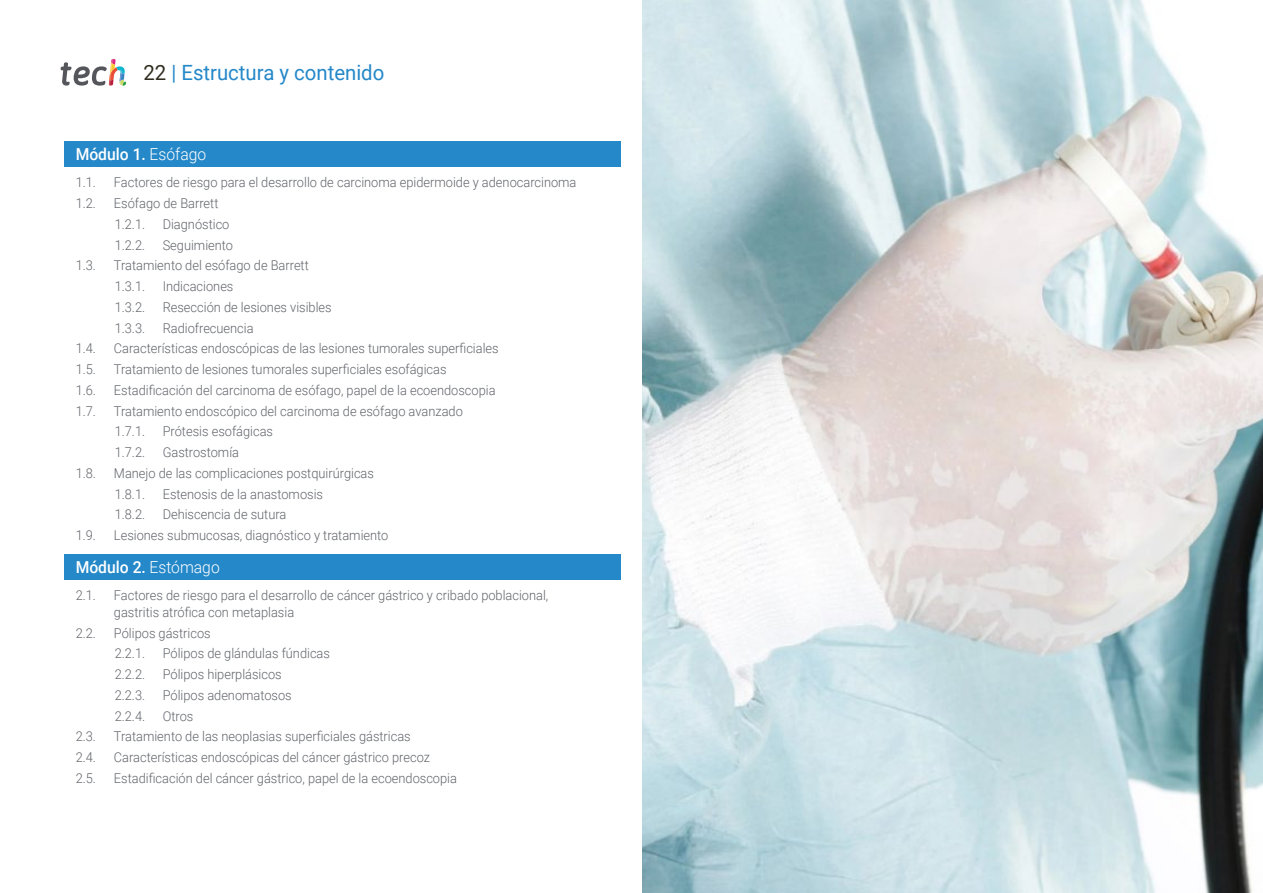
<style>
.page{position:relative;width:1263px;height:893px;background:#fff}
.page>*{position:absolute;margin:0;border:0;box-sizing:border-box;transform-origin:0 0}
.t1{font:21px "Roboto";color:#2488c9}
.t2{font:500 16.5px "Roboto";color:#fff;scale:.95 1}
.t3{font:300 13.5px/20.7px "Roboto";color:#61646a;scale:.95 1}
.s1{color:#312e20}
.s2{font-weight:300}
</style>
<div class="page">
<svg style="left:61px;top:59px;width:65px;height:27px"></svg>
<div style="left:65px;top:141px;width:556px;height:25px;background:#2488c9"></div>
<div style="left:65px;top:554px;width:556px;height:25px;background:#2488c9"></div>
<img style="left:642px;top:0;width:621px;height:893px">
<h1 class="t1" style="left:144px;top:57px;width:242px"><span class="s1">22</span> | Estructura y contenido</h1>
<p class="t2" style="left:76px;top:143px;width:139px">Módulo 1. <span class="s2">Esófago</span></p>
<p class="t3" style="left:76px;top:172px;width:23px">1.1.</p>
<p class="t3" style="left:114px;top:172px;width:488px">Factores de riesgo para el desarrollo de carcinoma epidermoide y adenocarcinoma</p>
<p class="t3" style="left:76px;top:192px;width:23px">1.2.</p>
<p class="t3" style="left:114px;top:192px;width:111px">Esófago de Barrett<br>1.2.1.</p>
<p class="t3" style="left:163px;top:213px;width:72px">Diagnóstico</p>
<p class="t3" style="left:115px;top:234px;width:34px">1.2.2.</p>
<p class="t3" style="left:163px;top:234px;width:76px">Seguimiento</p>
<p class="t3" style="left:76px;top:255px;width:23px">1.3.</p>
<p class="t3" style="left:114px;top:255px;width:207px">Tratamiento del esófago de Barrett<br>1.3.1.</p>
<p class="t3" style="left:163px;top:275px;width:76px">Indicaciones</p>
<p class="t3" style="left:115px;top:296px;width:34px">1.3.2.</p>
<p class="t3" style="left:163px;top:296px;width:179px">Resección de lesiones visibles</p>
<p class="t3" style="left:115px;top:317px;width:34px">1.3.3.</p>
<p class="t3" style="left:163px;top:317px;width:97px">Radiofrecuencia</p>
<p class="t3" style="left:76px;top:338px;width:23px">1.4.</p>
<p class="t3" style="left:114px;top:338px;width:406px">Características endoscópicas de las lesiones tumorales superficiales</p>
<p class="t3" style="left:76px;top:358px;width:23px">1.5.</p>
<p class="t3" style="left:114px;top:358px;width:352px">Tratamiento de lesiones tumorales superficiales esofágicas</p>
<p class="t3" style="left:76px;top:379px;width:23px">1.6.</p>
<p class="t3" style="left:114px;top:379px;width:403px">Estadificación del carcinoma de esófago, papel de la ecoendoscopia</p>
<p class="t3" style="left:76px;top:400px;width:23px">1.7.</p>
<p class="t3" style="left:114px;top:400px;width:369px">Tratamiento endoscópico del carcinoma de esófago avanzado<br>1.7.1.</p>
<p class="t3" style="left:163px;top:421px;width:118px">Prótesis esofágicas</p>
<p class="t3" style="left:115px;top:441px;width:34px">1.7.2.</p>
<p class="t3" style="left:163px;top:441px;width:82px">Gastrostomía</p>
<p class="t3" style="left:76px;top:462px;width:23px">1.8.</p>
<p class="t3" style="left:114px;top:462px;width:275px">Manejo de las complicaciones postquirúrgicas<br>1.8.1.</p>
<p class="t3" style="left:163px;top:483px;width:170px">Estenosis de la anastomosis</p>
<p class="t3" style="left:115px;top:504px;width:34px">1.8.2.</p>
<p class="t3" style="left:163px;top:504px;width:132px">Dehiscencia de sutura</p>
<p class="t3" style="left:76px;top:524px;width:23px">1.9.</p>
<p class="t3" style="left:114px;top:524px;width:290px">Lesiones submucosas, diagnóstico y tratamiento</p>
<p class="t2" style="left:76px;top:556px;width:153px">Módulo 2. <span class="s2">Estómago</span></p>
<p class="t3" style="left:76px;top:585px;width:23px">2.1.</p>
<p class="t3" style="left:114px;top:587px;width:459px;line-height:16.5px">Factores de riesgo para el desarrollo de cáncer gástrico y cribado poblacional, gastritis atrófica con metaplasia</p>
<p class="t3" style="left:76px;top:622px;width:23px">2.2.</p>
<p class="t3" style="left:114px;top:622px;width:103px">Pólipos gástricos<br>2.2.1.</p>
<p class="t3" style="left:163px;top:643px;width:178px">Pólipos de glándulas fúndicas</p>
<p class="t3" style="left:115px;top:663px;width:34px">2.2.2.</p>
<p class="t3" style="left:163px;top:663px;width:127px">Pólipos hiperplásicos</p>
<p class="t3" style="left:115px;top:684px;width:34px">2.2.3.</p>
<p class="t3" style="left:163px;top:684px;width:137px">Pólipos adenomatosos</p>
<p class="t3" style="left:115px;top:705px;width:34px">2.2.4.</p>
<p class="t3" style="left:163px;top:705px;width:34px">Otros</p>
<p class="t3" style="left:76px;top:726px;width:23px">2.3.</p>
<p class="t3" style="left:114px;top:726px;width:314px">Tratamiento de las neoplasias superficiales gástricas</p>
<p class="t3" style="left:76px;top:746px;width:23px">2.4.</p>
<p class="t3" style="left:114px;top:746px;width:334px">Características endoscópicas del cáncer gástrico precoz</p>
<p class="t3" style="left:76px;top:767px;width:23px">2.5.</p>
<p class="t3" style="left:114px;top:767px;width:363px">Estadificación del cáncer gástrico, papel de la ecoendoscopia</p>
</div>
